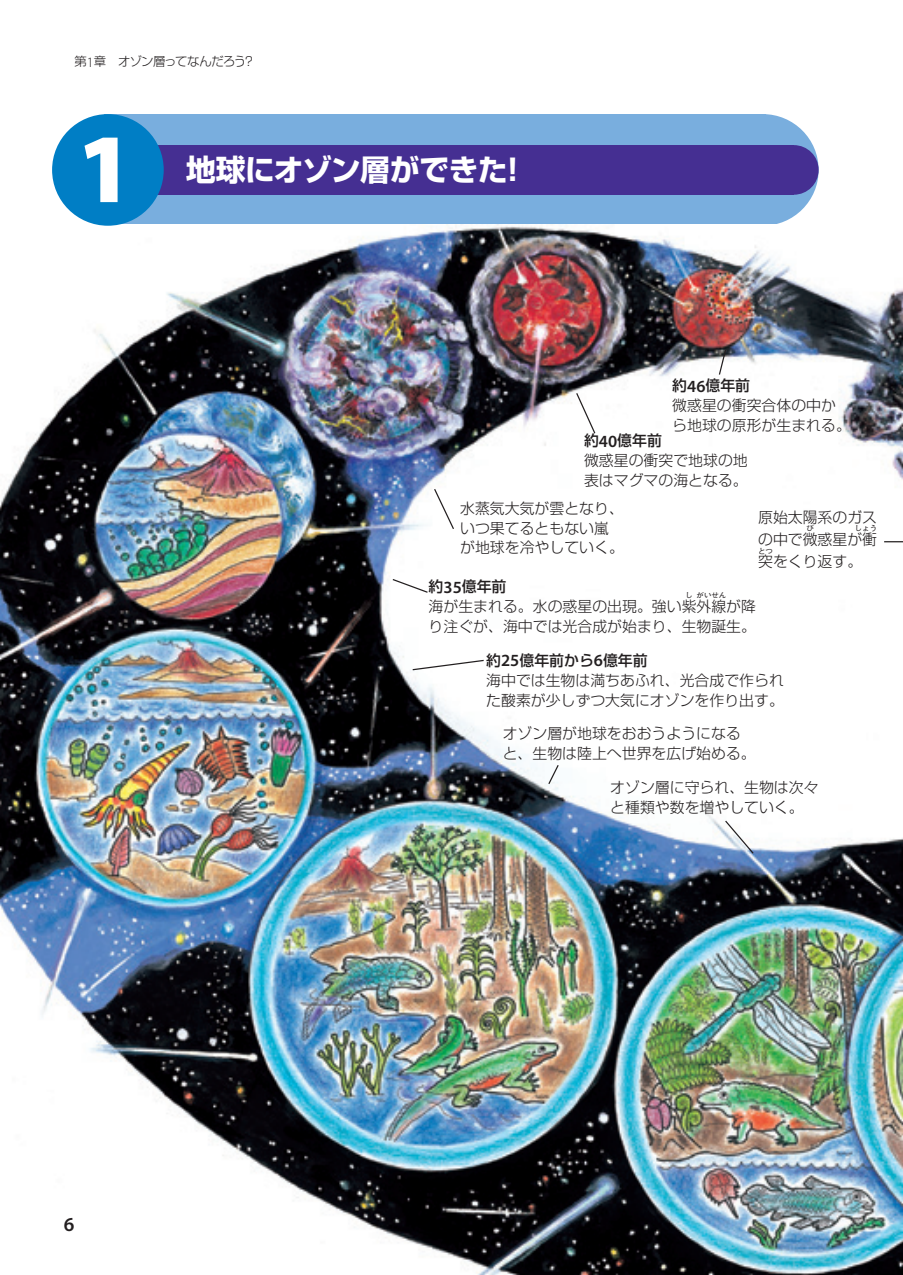
<style>
.page{position:relative;width:903px;height:1275px;background:#fff}
.page>*{position:absolute;margin:0;border:0;box-sizing:border-box;transform-origin:0 0}
.t1{font:900 99.23px "Myriad Pro";color:#fff}
.t2{font:700 29.75px "Shin Go Pro";letter-spacing:-.02em;color:#fff}
.t3{font:600 19.78px "Myriad Pro";color:#231f20}
.t4{font:300 14.88px/19.8px "Shin Go Pro";color:#231f20}
.t5{font:300 12.42px "Shin Go Pro";letter-spacing:-.065em;color:#231f20}
.t6{font:7.52px "Shin Go Pro";color:#231f20}
.s1{font-family:"Myriad Pro";font-size:14.17px}
.s2{font-weight:500}
.s3{font-family:"Myriad Pro";font-weight:600;font-size:17.15px}
</style>
<div class="page">
<div style="left:707px;top:114px;width:112px;height:112px;background:#79aede;border-radius:50%"></div>
<div style="left:104px;top:114px;width:662px;height:111px;background:#79aede"></div>
<img style="left:0;top:225px;width:903px;height:1050px">
<div style="left:130px;top:145px;width:664px;height:50px;background:#452f92"></div>
<div style="left:769px;top:145px;width:50px;height:50px;background:#452f92;border-radius:50%"></div>
<div style="left:52px;top:114px;width:112px;height:112px;background:#007ec5;border-radius:50%"></div>
<svg style="left:718px;top:348px;width:9px;height:28px"></svg>
<svg style="left:575px;top:392px;width:21px;height:43px"></svg>
<svg style="left:433px;top:487px;width:22px;height:43px"></svg>
<svg style="left:391px;top:578px;width:38px;height:16px"></svg>
<svg style="left:411px;top:659px;width:74px;height:12px"></svg>
<svg style="left:547px;top:764px;width:13px;height:21px"></svg>
<svg style="left:724px;top:819px;width:31px;height:36px"></svg>
<svg style="left:883px;top:507px;width:20px;height:36px"></svg>
<p class="t5" style="left:74px;top:51px;width:182px">第<span class="s1">1</span>章　オゾン層ってなんだろう？</p>
<h1 class="t1" style="left:77px;top:102px;width:58px">1</h1>
<h2 class="t2" style="left:186px;top:146px;width:343px">地球にオゾン層ができた！</h2>
<p class="t4" style="left:672px;top:374px;width:180px"><span class="s2">約</span><span class="s3">46</span><span class="s2">億年前<br></span>微惑星の衝突合体の中から地球の原形が生まれる。</p>
<p class="t4" style="left:584px;top:429px;width:165px"><span class="s2">約</span><span class="s3">40</span><span class="s2">億年前<br></span>微惑星の衝突で地球の地表はマグマの海となる。</p>
<p class="t4" style="left:460px;top:496px;width:165px">水蒸気大気が雲となり、いつ果てるともない嵐が地球を冷やしていく。</p>
<p class="t4" style="left:429px;top:575px;width:329px"><span class="s2">約</span><span class="s3">35</span><span class="s2">億年前<br></span>海が生まれる。水の惑星の出現。強い紫外線が降</p>
<p class="t4" style="left:758px;top:504px;width:121px;line-height:22.4px">原始太陽系のガスの中で微惑星が衝</p>
<p class="t6" style="left:806px;top:522px;width:9px">び</p>
<p class="t6" style="left:855px;top:522px;width:24px">しょう</p>
<p class="t4" style="left:758px;top:550px;width:106px">突をくり返す。</p>
<p class="t6" style="left:758px;top:544px;width:16px">とつ</p>
<p class="t6" style="left:685px;top:589px;width:9px">し</p>
<p class="t6" style="left:696px;top:589px;width:31px">がいせん</p>
<p class="t4" style="left:429px;top:615px;width:329px">り注ぐが、海中では光合成が始まり、生物誕生。</p>
<p class="t4" style="left:486px;top:648px;width:299px"><span class="s2">約</span><span class="s3">25</span><span class="s2">億年前から</span><span class="s3">6</span><span class="s2">億年前<br></span>海中では生物は満ちあふれ、光合成で作られた酸素が少しずつ大気にオゾンを作り出す。</p>
<p class="t4" style="left:503px;top:722px;width:254px">オゾン層が地球をおおうようになると、生物は陸上へ世界を広げ始める。</p>
<p class="t4" style="left:610px;top:776px;width:210px">オゾン層に守られ、生物は次々と種類や数を増やしていく。</p>
<h3 class="t3" style="left:64px;top:1212px;width:12px">6</h3>
</div>
